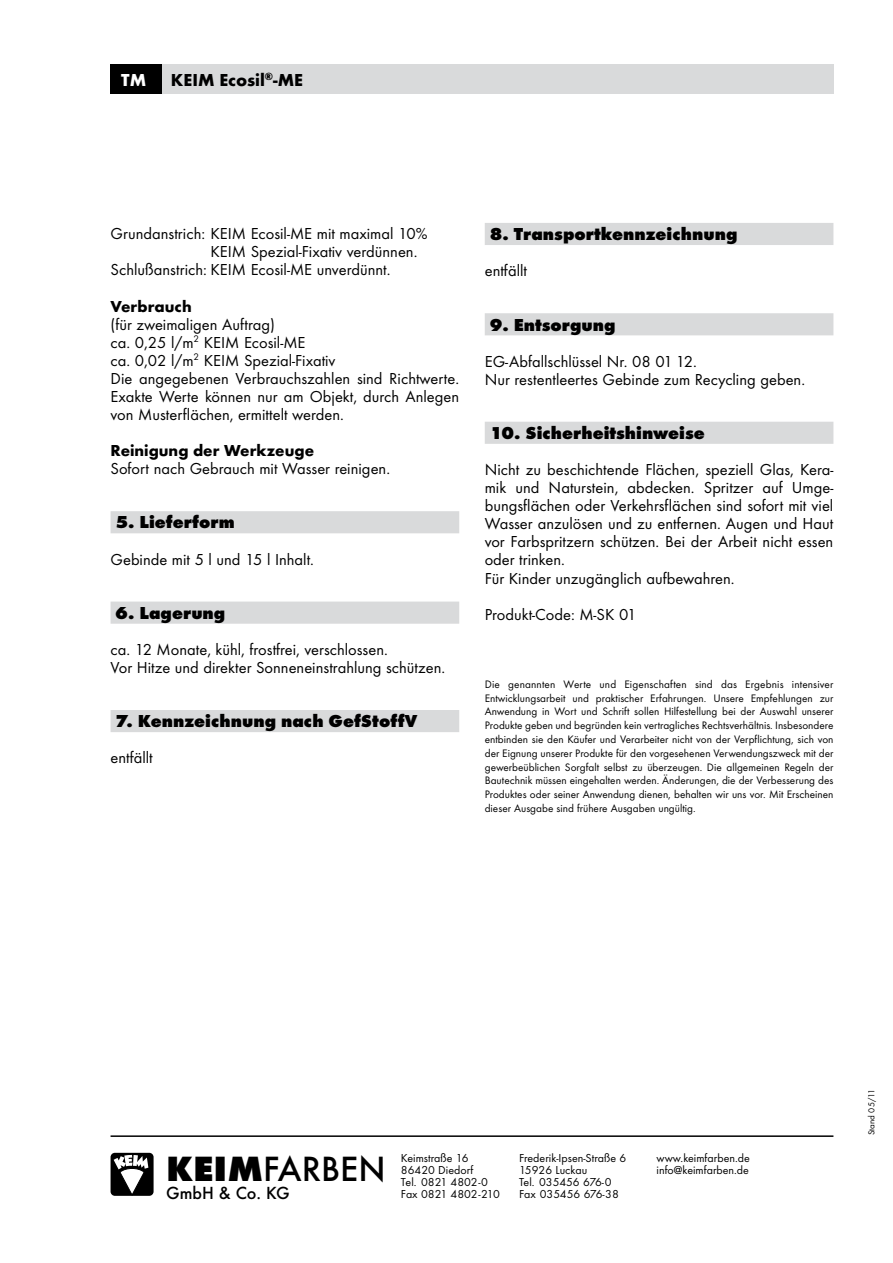
<style>
.page{position:relative;width:893px;height:1263px;background:#fff}
.page>*{position:absolute;margin:0;border:0;box-sizing:border-box;transform-origin:0 0}
.t1{font:500 36.45px "Futura T";color:#000}
.t2{font:500 18.15px "Futura T";color:#000}
.t3{font:800 18px "Futura T";color:#000}
.t4{font:700 18px "Futura T";color:#000}
.t5{font:700 18px "Futura T";color:#fff}
.t6{font:16.5px/18px "Futura T";color:#000}
.t7{font:700 16.5px "Futura T";color:#000}
.t8{font:12px/12px "Futura T";color:#000}
.t9{font:11.25px/13.8px "Futura T";color:#000;text-align:justify}
.t10{font:9px "Futura T";color:#000}
.s1{font-weight:800}
</style>
<div class="page">
<div style="left:111px;top:1153px;width:43px;height:43px;background:#000;border-radius:4px"></div>
<svg style="left:114px;top:1155px;width:34px;height:39px"></svg>
<hr style="left:111px;top:1135px;width:722px;height:2px;background:#000">
<div style="left:111px;top:64px;width:722px;height:30px;background:#d9dadb"></div>
<div style="left:111px;top:64px;width:51px;height:30px;background:#000"></div>
<div style="left:111px;top:511px;width:348px;height:22px;background:#d9dadb"></div>
<div style="left:111px;top:601px;width:348px;height:23px;background:#d9dadb"></div>
<div style="left:111px;top:710px;width:348px;height:22px;background:#d9dadb"></div>
<div style="left:485px;top:223px;width:348px;height:22px;background:#d9dadb"></div>
<div style="left:485px;top:313px;width:348px;height:22px;background:#d9dadb"></div>
<div style="left:485px;top:422px;width:348px;height:22px;background:#d9dadb"></div>
<p class="t5" style="left:121px;top:69px;width:26px">TM</p>
<p class="t4" style="left:171px;top:69px;width:134px">KEIM Ecosil<sup>®</sup>-ME</p>
<p class="t6" style="left:111px;top:225px;width:319px">Grundanstrich: KEIM Ecosil-ME mit maximal 10%</p>
<p class="t6" style="left:210px;top:243px;width:208px">KEIM Spezial-Fixativ verdünnen.</p>
<p class="t6" style="left:111px;top:261px;width:281px">Schlußanstrich: KEIM Ecosil-ME unverdünnt.</p>
<p class="t7" style="left:111px;top:296px;width:83px">Verbrauch</p>
<p class="t6" style="left:111px;top:315px;width:350px">(für zweimaligen Auftrag)<br>ca. 0,25 l/m<sup>2</sup> KEIM Ecosil-ME<br>ca. 0,02 l/m<sup>2</sup> KEIM Spezial-Fixativ<br>Die angegebenen Verbrauchszahlen sind Richtwerte.<br>Exakte Werte können nur am Objekt, durch Anlegen von Musterflächen, ermittelt werden.</p>
<p class="t7" style="left:111px;top:441px;width:205px">Reinigung der Werkzeuge</p>
<p class="t6" style="left:111px;top:460px;width:281px">Sofort nach Gebrauch mit Wasser reinigen.</p>
<p class="t3" style="left:116px;top:512px;width:121px">5. Lieferform</p>
<p class="t6" style="left:111px;top:550px;width:205px">Gebinde mit 5 l und 15 l Inhalt.</p>
<p class="t3" style="left:116px;top:602px;width:111px">6. Lagerung</p>
<p class="t6" style="left:111px;top:640px;width:336px">ca. 12 Monate, kühl, frostfrei, verschlossen.<br>Vor Hitze und direkter Sonneneinstrahlung schützen.</p>
<p class="t3" style="left:116px;top:710px;width:304px">7. Kennzeichnung nach GefStoffV</p>
<p class="t6" style="left:111px;top:749px;width:44px">entfällt</p>
<p class="t3" style="left:490px;top:223px;width:249px">8. Transportkennzeichnung</p>
<p class="t6" style="left:485px;top:262px;width:44px">entfällt</p>
<p class="t3" style="left:490px;top:314px;width:127px">9. Entsorgung</p>
<p class="t6" style="left:485px;top:352px;width:322px">EG-Abfallschlüssel Nr. 08 01 12.<br>Nur restentleertes Gebinde zum Recycling geben.</p>
<p class="t3" style="left:490px;top:422px;width:217px">10. Sicherheitshinweise</p>
<p class="t6" style="left:485px;top:460px;width:350px">Nicht zu beschichtende Flächen, speziell Glas, Kera&shy;mik und Naturstein, abdecken. Spritzer auf Umge&shy;bungsflächen oder Verkehrsflächen sind sofort mit viel Wasser anzulösen und zu entfernen. Augen und Haut vor Farbspritzern schützen. Bei der Arbeit nicht essen oder trinken.<br>Für Kinder unzugänglich aufbewahren.</p>
<p class="t6" style="left:485px;top:605px;width:153px">Produkt-Code: M-SK 01</p>
<p class="t9" style="left:485px;top:677px;width:350px">Die genannten Werte und Eigenschaften sind das Ergebnis intensiver Entwicklungsarbeit und praktischer Erfahrungen. Unsere Empfehlungen zur Anwendung in Wort und Schrift sollen Hilfestellung bei der Auswahl unserer Produkte geben und begründen kein vertragliches Rechtsverhältnis. Insbesondere entbinden sie den Käufer und Verarbeiter nicht von der Verpflichtung, sich von der Eignung unserer Produkte für den vorgesehenen Verwendungszweck mit der gewerbeüblichen Sorgfalt selbst zu überzeugen. Die allgemeinen Regeln der Bautechnik müssen eingehalten werden. Änderungen, die der Verbesserung des Produktes oder seiner Anwendung dienen, behalten wir uns vor. Mit Erscheinen dieser Ausgabe sind frühere Ausgaben ungültig.</p>
<p class="t8" style="left:401px;top:1151px;width:100px">Keimstraße 16<br>86420 Diedorf<br>Tel. 0821 4802-0<br>Fax 0821 4802-210</p>
<p class="t8" style="left:519px;top:1151px;width:109px">Frederik-Ipsen-Straße 6<br>15926 Luckau<br>Tel. 035456 676-0<br>Fax 035456 676-38</p>
<p class="t8" style="left:657px;top:1151px;width:95px">www.keimfarben.de</p>
<h1 class="t1" style="left:166px;top:1148px;width:221px"><span class="s1">KEIM</span>FARBEN</h1>
<p class="t8" style="left:657px;top:1163px;width:94px">info@keimfarben.de</p>
<p class="t2" style="left:166px;top:1183px;width:125px">GmbH &amp; Co. KG</p>
<p class="t10" style="left:866px;top:1135px;width:48px;rotate:-90deg">Stand 05/11</p>
</div>
